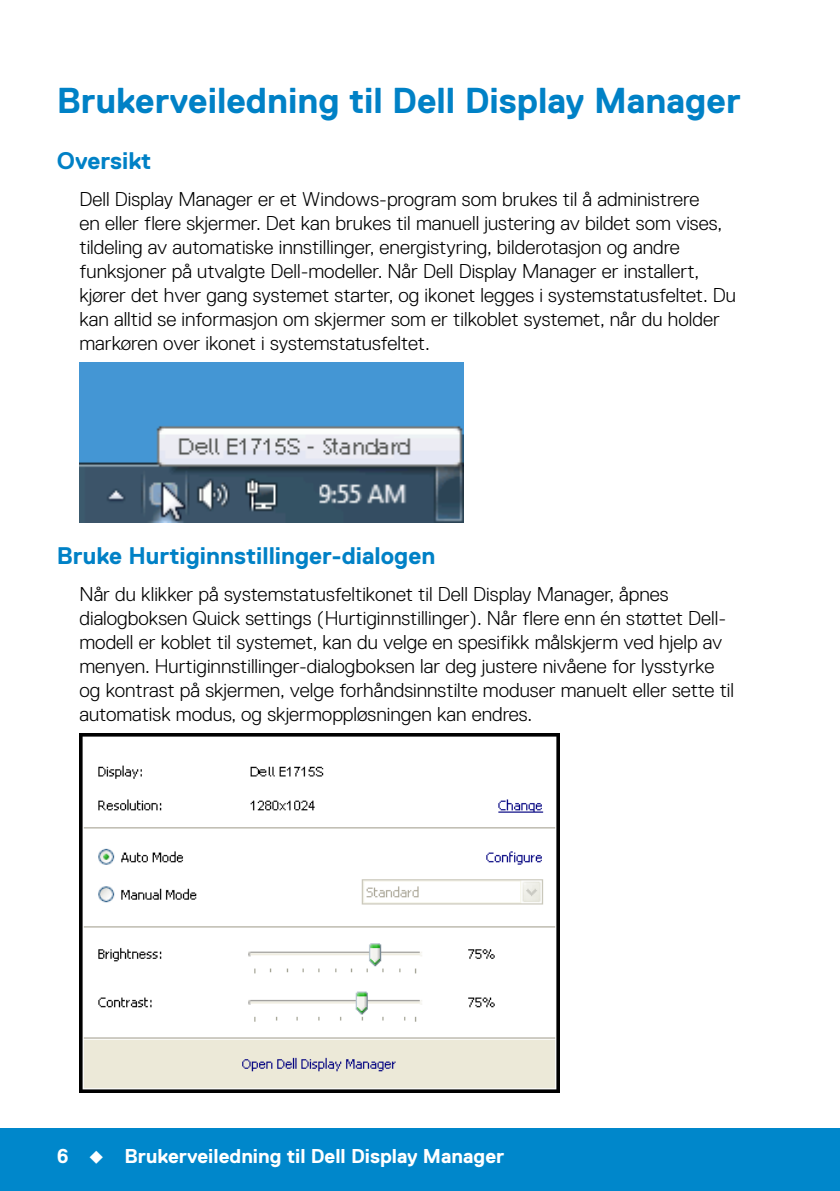
<style>
.page{position:relative;width:840px;height:1191px;background:#fff}
.page>*{position:absolute;margin:0;border:0;box-sizing:border-box;transform-origin:0 0}
.t1{font:700 36px "Dell Replica";color:#0081c6}
.t2{font:700 24px "Dell Replica";color:#0081c6}
.t3{font:300 20px/24px "Dell Replica";color:#000}
.t4{font:700 20px "Dell Replica";color:#fff}
</style>
<div class="page">
<div style="left:0;top:1128px;width:839px;height:63px;background:#0087cb"></div>
<img style="left:79px;top:362px;width:384px;height:160px">
<img style="left:79px;top:733px;width:479px;height:359px">
<h1 class="t1" style="left:57px;top:81px;width:685px">Brukerveiledning til Dell Display Manager</h1>
<p class="t2" style="left:57px;top:147px;width:96px">Oversikt</p>
<p class="t3" style="left:79px;top:187px;width:657px">Dell Display Manager er et Windows-program som brukes til å administrere<br>en eller flere skjermer. Det kan brukes til manuell justering av bildet som vises, tildeling av automatiske innstillinger, energistyring, bilderotasjon og andre funksjoner på utvalgte Dell-modeller. Når Dell Display Manager er installert, kjører det hver gang systemet starter, og ikonet legges i systemstatusfeltet. Du kan alltid se informasjon om skjermer som er tilkoblet systemet, når du holder markøren over ikonet i systemstatusfeltet.</p>
<p class="t2" style="left:57px;top:542px;width:380px">Bruke Hurtiginnstillinger-dialogen</p>
<p class="t3" style="left:79px;top:582px;width:655px">Når du klikker på systemstatusfeltikonet til Dell Display Manager, åpnes dialogboksen Quick settings (Hurtiginnstillinger). Når flere enn én støttet Dell&shy;modell er koblet til systemet, kan du velge en spesifikk målskjerm ved hjelp av menyen. Hurtiginnstillinger-dialogboksen lar deg justere nivåene for lysstyrke og kontrast på skjermen, velge forhåndsinnstilte moduser manuelt eller sette til automatisk modus, og skjermoppløsningen kan endres.</p>
<p class="t4" style="left:57px;top:1144px;width:449px">6 ◆ Brukerveiledning til Dell Display Manager</p>
</div>
